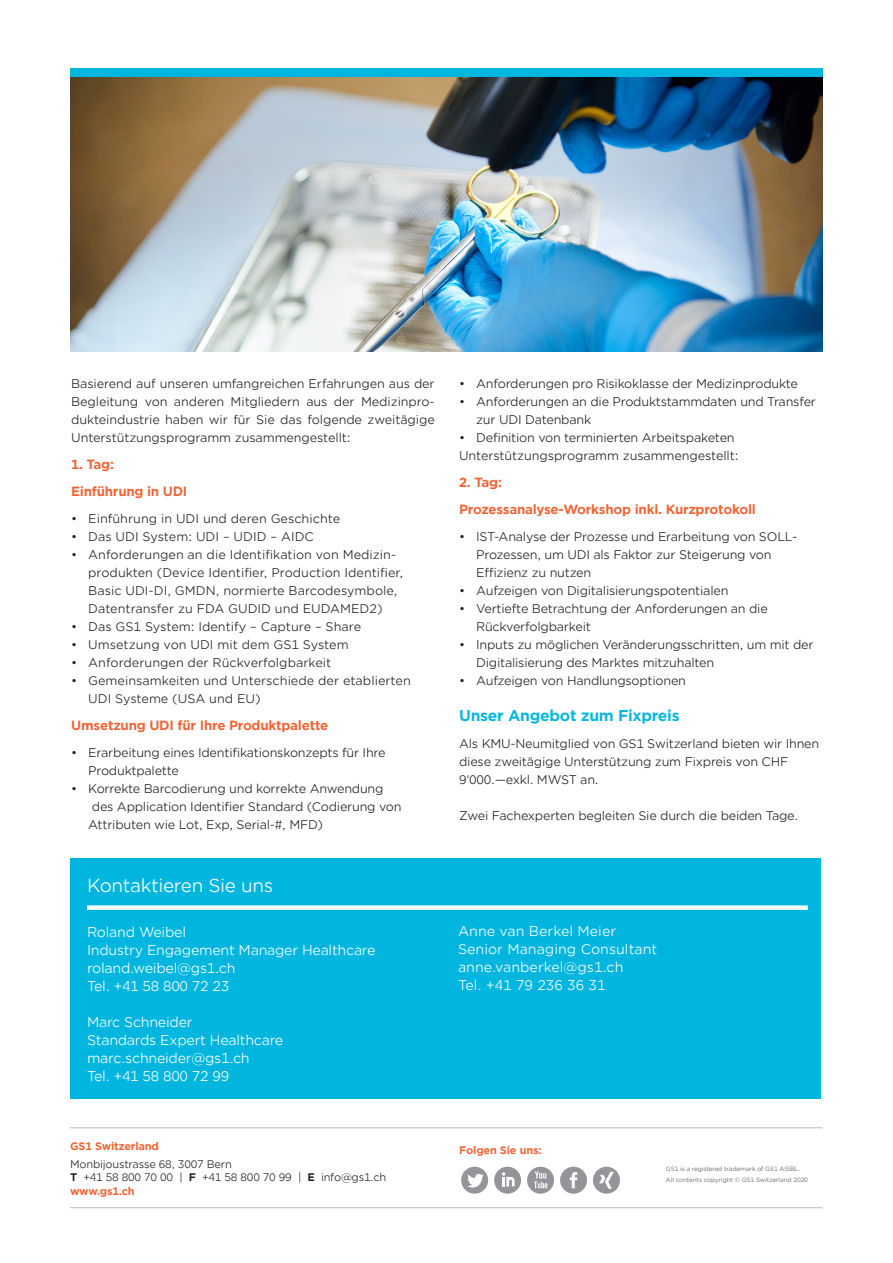
<style>
.page{position:relative;width:893px;height:1263px;background:#fff}
.page>*{position:absolute;margin:0;border:0;box-sizing:border-box;transform-origin:0 0}
._18_Call_Out_Headlin{font:18px "Gotham Office";letter-spacing:-.02em;color:#fff}
._13_Subhead_1__11pt{font:700 15px "Gotham Office";letter-spacing:-.02em;color:#00b6de}
._20_Call_Out_With_Ru{font:13.5px/18px "Gotham Office";letter-spacing:-.02em;color:#fff}
._20_Call_Out_With_Ru-2{font:13.5px "Gotham Office";color:#fff}
._16_Body_Text__8pt{font:700 12.75px "Gotham Office";letter-spacing:-.02em;color:#f16232}
._16_Body_Text__8pt-2{font:12px/18px "Gotham Office";letter-spacing:-.02em;color:#231f20}
._16_Body_Text__8pt-3{font:12px/18px "Gotham Office";color:#231f20}
._17_Bulleted_List__8{font:12px/18px "Gotham Office";letter-spacing:-.02em;color:#231f20}
.t1{font:10.5px/13.5px "Gotham Office";letter-spacing:-.02em;color:#231f20}
.t2{font:700 10.5px "Gotham Office";letter-spacing:-.02em;color:#f16232}
._25_Copyright__5pt{font:6px/10.5px "Gotham Office";letter-spacing:-.02em;color:#57585a}
.s1{font-weight:700}
.s2{font-weight:700;color:#f16232}
</style>
<div class="page">
<img style="left:70px;top:77px;width:753px;height:275px">
<hr style="left:70px;top:1127px;width:753px;height:1px;background:#bcbdc0">
<hr style="left:70px;top:1207px;width:753px;height:1px;background:#bcbdc0">
<div style="left:70px;top:858px;width:751px;height:241px;background:#00b6de"></div>
<div style="left:87px;top:905px;width:721px;height:5px;background:#fff"></div>
<div style="left:461px;top:1167px;width:27px;height:26px;background:#939598;border-radius:50%"></div>
<svg style="left:467px;top:1174px;width:17px;height:13px"></svg>
<div style="left:494px;top:1167px;width:27px;height:26px;background:#939598;border-radius:50%"></div>
<svg style="left:502px;top:1172px;width:13px;height:14px"></svg>
<div style="left:527px;top:1167px;width:27px;height:26px;background:#939598;border-radius:50%"></div>
<svg style="left:534px;top:1171px;width:13px;height:17px"></svg>
<div style="left:560px;top:1167px;width:27px;height:26px;background:#939598;border-radius:50%"></div>
<svg style="left:570px;top:1172px;width:7px;height:16px"></svg>
<div style="left:593px;top:1167px;width:27px;height:26px;background:#939598;border-radius:50%"></div>
<svg style="left:599px;top:1172px;width:15px;height:17px"></svg>
<div style="left:70px;top:68px;width:753px;height:9px;background:#00b6de"></div>
<p class="_16_Body_Text__8pt-2" style="left:71px;top:374px;width:365px;text-align:justify">Basierend auf unseren umfangreichen Erfahrungen aus der Begleitung von anderen Mitgliedern aus der Medizinpro&shy;dukteindustrie haben wir für Sie das folgende zweitägige Unterstützungsprogramm zusammengestellt:</p>
<p class="_16_Body_Text__8pt" style="left:71px;top:455px;width:44px">1. Tag:</p>
<p class="_16_Body_Text__8pt" style="left:71px;top:482px;width:118px">Einführung in UDI</p>
<p class="_16_Body_Text__8pt-3" style="left:71px;top:509px;width:270px">• Einführung in UDI und deren Geschichte</p>
<p class="_16_Body_Text__8pt-3" style="left:71px;top:527px;width:244px">• Das UDI System: UDI – UDID – AIDC</p>
<p class="_16_Body_Text__8pt-3" style="left:88px;top:545px;width:317px;text-indent:-17px">• Anforderungen an die Identifikation von Medizin&shy;produkten (Device Identifier, Production Identifier, Basic UDI-DI, GMDN, normierte Barcodesymbole, Datentransfer zu FDA GUDID und EUDAMED2)</p>
<p class="_16_Body_Text__8pt-3" style="left:71px;top:617px;width:291px">• Das GS1 System: Identify – Capture – Share</p>
<p class="_16_Body_Text__8pt-3" style="left:71px;top:635px;width:279px">• Umsetzung von UDI mit dem GS1 System</p>
<p class="_16_Body_Text__8pt-3" style="left:71px;top:653px;width:262px">• Anforderungen der Rückverfolgbarkeit</p>
<p class="_16_Body_Text__8pt-3" style="left:88px;top:671px;width:324px;text-indent:-17px">• Gemeinsamkeiten und Unterschiede der etablierten<br>UDI Systeme (USA und EU)</p>
<p class="_16_Body_Text__8pt" style="left:71px;top:716px;width:259px">Umsetzung UDI für Ihre Produktpalette</p>
<p class="_16_Body_Text__8pt-2" style="left:88px;top:743px;width:299px;text-indent:-17px">• Erarbeitung eines Identifikationskonzepts für Ihre<br>Produktpalette</p>
<p class="_16_Body_Text__8pt-2" style="left:71px;top:779px;width:314px">• Korrekte Barcodierung und korrekte Anwendung</p>
<p class="_16_Body_Text__8pt-2" style="left:92px;top:797px;width:311px">des Application Identifier Standard (Codierung von</p>
<p class="_16_Body_Text__8pt-2" style="left:88px;top:815px;width:236px">Attributen wie Lot, Exp, Serial-#, MFD)</p>
<p class="_18_Call_Out_Headlin" style="left:87px;top:873px;width:188px">Kontaktieren Sie uns</p>
<p class="_20_Call_Out_With_Ru" style="left:87px;top:922px;width:290px">Roland Weibel<br>Industry Engagement Manager Healthcare roland.weibel@gs1.ch<br>Tel. +41 58 800 72 23</p>
<p class="_20_Call_Out_With_Ru" style="left:87px;top:1012px;width:198px">Marc Schneider<br>Standards Expert Healthcare marc.schneider@gs1.ch<br>Tel. +41 58 800 72 99</p>
<p class="_16_Body_Text__8pt-2" style="left:459px;top:374px;width:340px">• Anforderungen pro Risikoklasse der Medizinprodukte</p>
<p class="_16_Body_Text__8pt-2" style="left:476px;top:392px;width:341px;text-indent:-17px">• Anforderungen an die Produktstammdaten und Transfer zur UDI Datenbank</p>
<p class="_16_Body_Text__8pt-2" style="left:459px;top:428px;width:277px">• Definition von terminierten Arbeitspaketen</p>
<p class="_16_Body_Text__8pt-2" style="left:459px;top:446px;width:281px">Unterstützungsprogramm zusammengestellt:</p>
<p class="_16_Body_Text__8pt" style="left:459px;top:473px;width:44px">2. Tag:</p>
<p class="_16_Body_Text__8pt" style="left:459px;top:500px;width:298px">Prozessanalyse-Workshop inkl. Kurzprotokoll</p>
<p class="_16_Body_Text__8pt-2" style="left:476px;top:527px;width:323px;text-indent:-17px">• IST-Analyse der Prozesse und Erarbeitung von SOLL-<br>Prozessen, um UDI als Faktor zur Steigerung von<br>Effizienz zu nutzen</p>
<p class="_16_Body_Text__8pt-2" style="left:459px;top:581px;width:271px">• Aufzeigen von Digitalisierungspotentialen</p>
<p class="_16_Body_Text__8pt-2" style="left:476px;top:599px;width:293px;text-indent:-17px">• Vertiefte Betrachtung der Anforderungen an die<br>Rückverfolgbarkeit</p>
<p class="_16_Body_Text__8pt-2" style="left:476px;top:635px;width:339px;text-indent:-17px">• Inputs zu möglichen Veränderungsschritten, um mit der<br>Digitalisierung des Marktes mitzuhalten</p>
<p class="_16_Body_Text__8pt-2" style="left:459px;top:671px;width:228px">• Aufzeigen von Handlungsoptionen</p>
<p class="_13_Subhead_1__11pt" style="left:459px;top:705px;width:222px">Unser Angebot zum Fixpreis</p>
<p class="_17_Bulleted_List__8" style="left:459px;top:734px;width:362px">Als KMU-Neumitglied von GS1 Switzerland bieten wir Ihnen diese zweitägige Unterstützung zum Fixpreis von CHF<br>9‘000.—exkl. MWST an.</p>
<p class="_17_Bulleted_List__8" style="left:459px;top:806px;width:340px">Zwei Fachexperten begleiten Sie durch die beiden Tage.</p>
<p class="_20_Call_Out_With_Ru-2" style="left:458px;top:922px;width:160px">Anne van Berkel Meier</p>
<p class="_20_Call_Out_With_Ru-2" style="left:458px;top:940px;width:201px">Senior Managing Consultant</p>
<p class="_20_Call_Out_With_Ru-2" style="left:458px;top:958px;width:167px">anne.vanberkel@gs1.ch</p>
<p class="_20_Call_Out_With_Ru-2" style="left:458px;top:976px;width:149px">Tel. +41 79 236 36 31</p>
<p class="t2" style="left:70px;top:1139px;width:90px">GS1 Switzerland</p>
<p class="t1" style="left:70px;top:1157px;width:318px">Monbijoustrasse 68, 3007 Bern<br><span class="s1">T</span> +41 58 800 70 00 | <span class="s1">F</span> +41 58 800 70 99 | <span class="s1">E</span> info@gs1.ch <span class="s2">www.gs1.ch</span></p>
<p class="t2" style="left:459px;top:1143px;width:84px">Folgen Sie uns:</p>
<p class="_25_Copyright__5pt" style="left:666px;top:1164px;width:144px">GS1 is a registered trademark of GS1 AISBL.<br>All contents copyright © GS1 Switzerland 2020</p>
</div>
